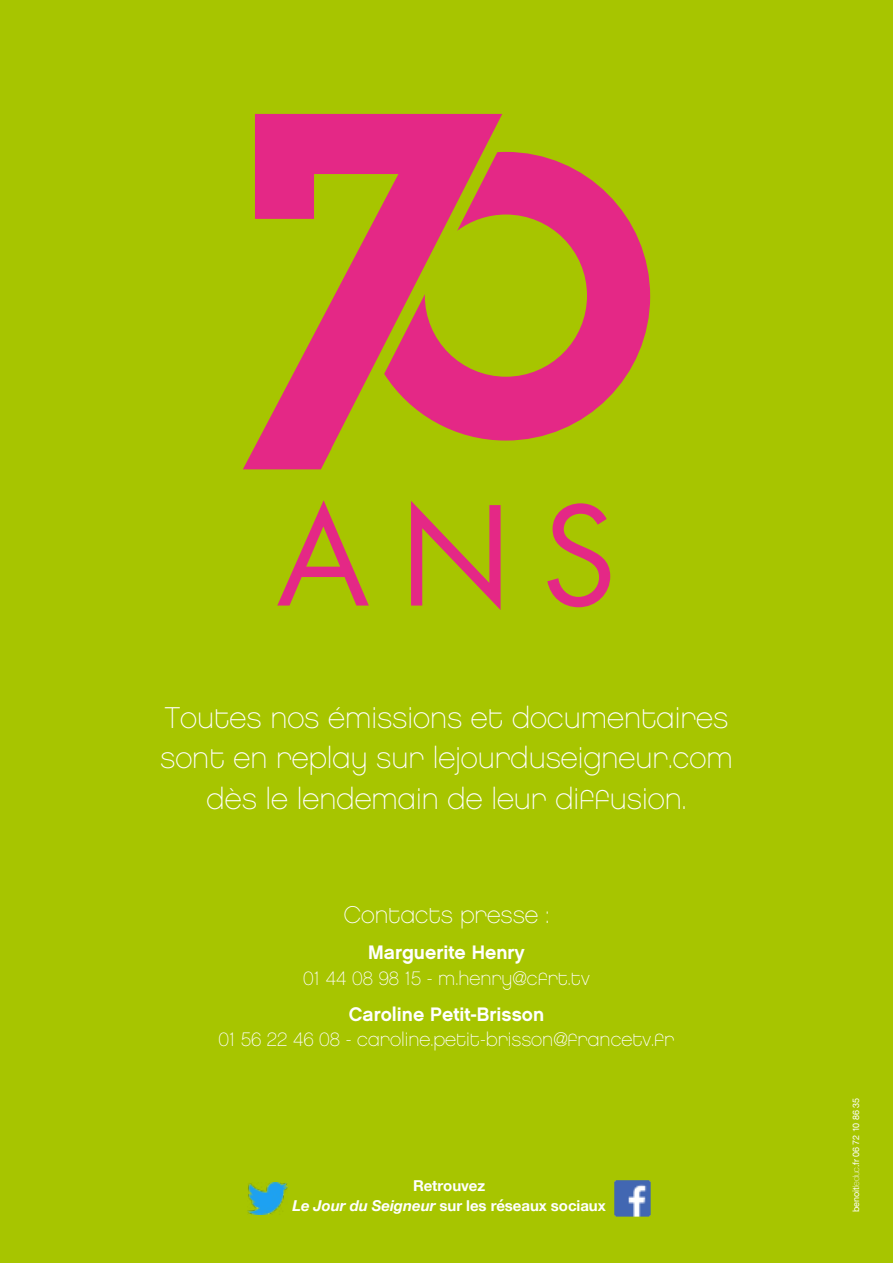
<style>
.page{position:relative;width:893px;height:1263px;background:#a7c500}
.page>*{position:absolute;margin:0;border:0;box-sizing:border-box;transform-origin:0 0}
.t1{font:133.2px "Futura";color:#e42886}
.t2{font:30px/40.5px "Chalet Paris Nineteen Eighty";color:#fff;text-align:center}
.t3{font:24px "Chalet Paris Nineteen Eighty";color:#fff}
.t4{font:19.5px "Chalet Paris Nineteen Eighty";color:#fff}
.t5{font:19.5px "Chalet New York Nineteen Sixty";color:#fff}
.t6{font:700 15px/19.5px "Helvetica Neue";letter-spacing:-.005em;color:#fff;text-align:center}
.t7{font:9px "Helvetica Neue";letter-spacing:-.01em;color:#fff}
.s1{font-style:italic}
.s2{font-weight:100}
</style>
<div class="page">
<svg style="left:243px;top:114px;width:407px;height:355px"></svg>
<img style="left:248px;top:1182px;width:40px;height:33px">
<img style="left:614px;top:1180px;width:37px;height:36px">
<h1 class="t1" style="left:276px;top:465px;width:342px">ANS</h1>
<p class="t2" style="left:160px;top:697px;width:574px">Toutes nos émissions et documentaires sont en replay sur lejourduseigneur.com dès le lendemain de leur diffusion.</p>
<p class="t3" style="left:344px;top:901px;width:207px">Contacts presse :</p>
<p class="t5" style="left:368px;top:940px;width:158px">Marguerite Henry</p>
<p class="t4" style="left:303px;top:967px;width:288px">01 44 08 98 15 - m.henry@cfrt.tv</p>
<p class="t5" style="left:349px;top:1002px;width:197px">Caroline Petit-Brisson</p>
<p class="t4" style="left:219px;top:1028px;width:457px">01 56 22 46 08 - caroline.petit-brisson@francetv.fr</p>
<p class="t6" style="left:292px;top:1176px;width:315px">Retrouvez<br><span class="s1">Le Jour du Seigneur</span> sur les réseaux sociaux</p>
<p class="t7" style="left:849px;top:1212px;width:115px;rotate:-90deg">benoit<span class="s2">leduc</span>.fr 06 72 10 86 35</p>
</div>
